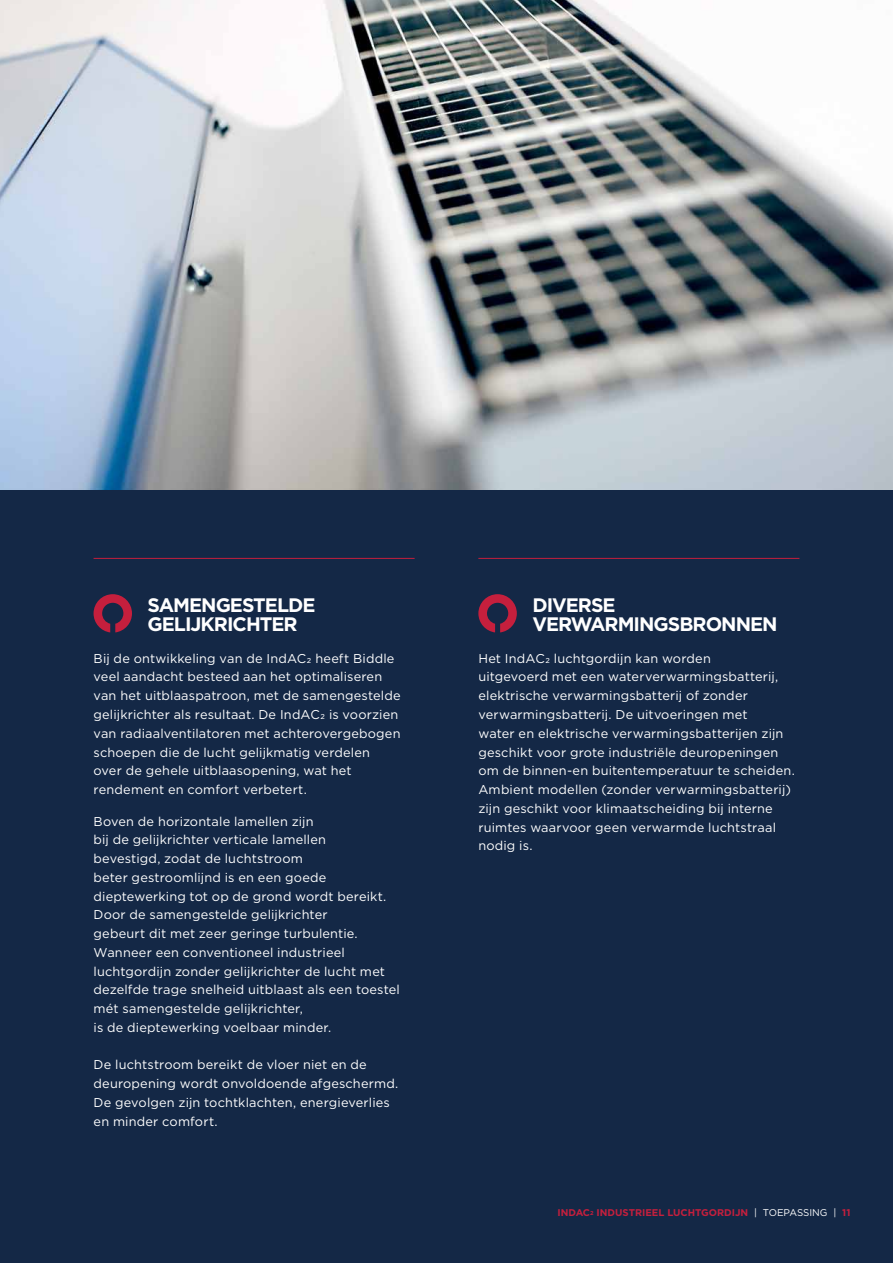
<style>
.page{position:relative;width:893px;height:1263px;background:#142846}
.page>*{position:absolute;margin:0;border:0;box-sizing:border-box;transform-origin:0 0}
.t1{font:700 19.5px/18.8px "Gotham";letter-spacing:-.05em;color:#fff}
.t2{font:12.75px/18.8px "Gotham";letter-spacing:.015em;color:#fff}
.t3{font:700 9.75px "Gotham";color:#c51f3d}
.s1{font-size:5.7px}
.s2{font-weight:400;color:#fff}
</style>
<div class="page">
<img style="left:0;top:0;width:893px;height:489px">
<svg style="left:94px;top:594px;width:38px;height:38px"></svg>
<svg style="left:478px;top:594px;width:39px;height:38px"></svg>
<hr style="left:94px;top:558px;width:321px;height:1px;background:#c51f3d">
<hr style="left:478px;top:558px;width:321px;height:1px;background:#c51f3d">
<h1 class="t1" style="left:148px;top:596px;width:169px">SAMENGESTELDE<br>GELIJKRICHTER</h1>
<p class="t2" style="left:94px;top:648px;width:309px">Bij de ontwikkeling van de IndAC2 heeft Biddle veel aandacht besteed aan het optimaliseren van het uitblaaspatroon, met de samengestelde gelijkrichter als resultaat. De IndAC2 is voorzien van radiaalventilatoren met achterovergebogen schoepen die de lucht gelijkmatig verdelen over de gehele uitblaasopening, wat het rendement en comfort verbetert.</p>
<p class="t2" style="left:94px;top:811px;width:308px">Boven de horizontale lamellen zijn<br>bij de gelijkrichter verticale lamellen<br>bevestigd, zodat de luchtstroom<br>beter gestroomlijnd is en een goede dieptewerking tot op de grond wordt bereikt.<br>Door de samengestelde gelijkrichter<br>gebeurt dit met zeer geringe turbulentie.<br>Wanneer een conventioneel industrieel luchtgordijn zonder gelijkrichter de lucht met dezelfde trage snelheid uitblaast als een toestel mét samengestelde gelijkrichter,<br>is de dieptewerking voelbaar minder.</p>
<p class="t2" style="left:94px;top:1055px;width:306px">De luchtstroom bereikt de vloer niet en de deuropening wordt onvoldoende afgeschermd.<br>De gevolgen zijn tochtklachten, energieverlies en minder comfort.</p>
<h1 class="t1" style="left:532px;top:596px;width:247px">DIVERSE<br>VERWARMINGSBRONNEN</h1>
<p class="t2" style="left:478px;top:648px;width:318px">Het IndAC2 luchtgordijn kan worden<br>uitgevoerd met een waterverwarmingsbatterij, elektrische verwarmingsbatterij of zonder verwarmingsbatterij. De uitvoeringen met<br>water en elektrische verwarmingsbatterijen zijn geschikt voor grote industriële deuropeningen om de binnen-en buitentemperatuur te scheiden.<br>Ambient modellen (zonder verwarmingsbatterij) zijn geschikt voor klimaatscheiding bij interne ruimtes waarvoor geen verwarmde luchtstraal nodig is.</p>
<p class="t3" style="left:558px;top:1205px;width:294px">INDAC<span class="s1">2</span> INDUSTRIEEL LUCHTGORDIJN <span class="s2">| TOEPASSING |</span> 11</p>
</div>
